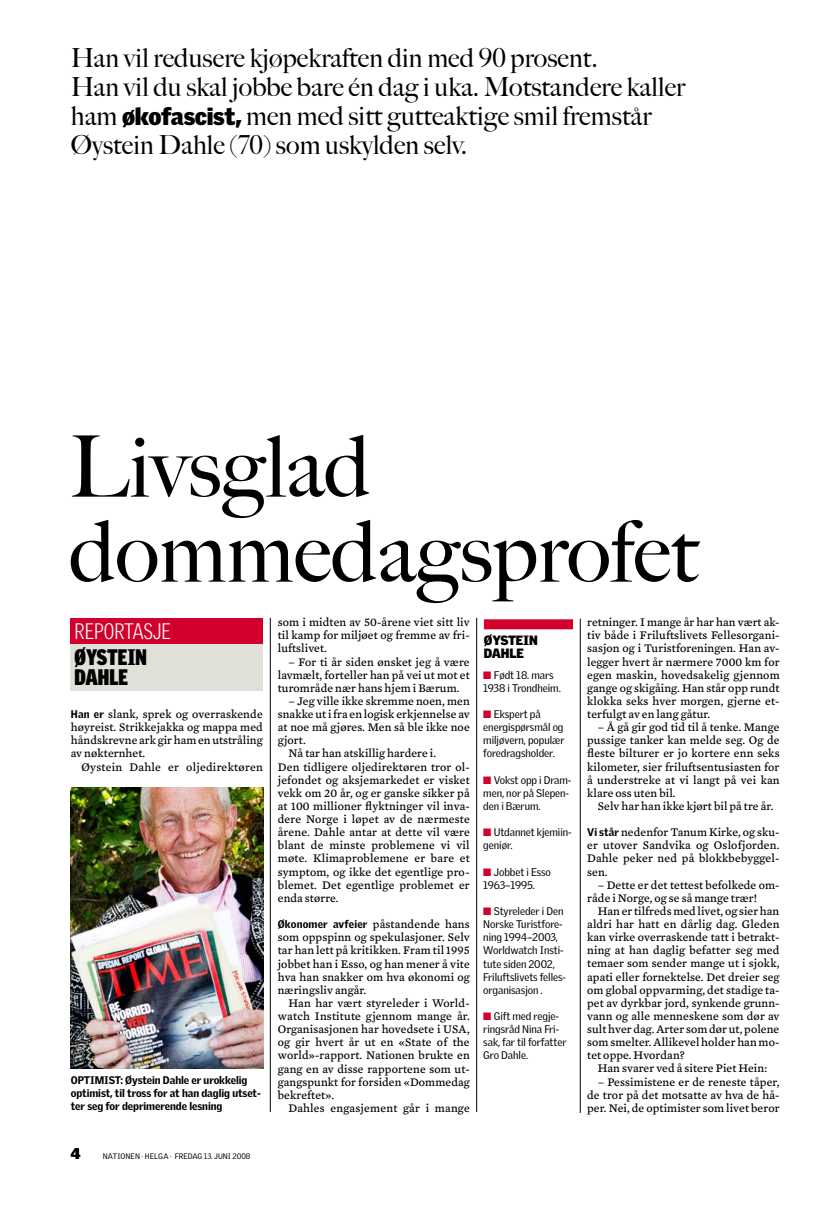
<style>
.page{position:relative;width:815px;height:1205px;background:#fff}
.page>*{position:absolute;margin:0;border:0;box-sizing:border-box;transform-origin:0 0}
.t1{font:85px/85px "Big Caslon Nat";color:#000}
.t2{font:26.25px/28.8px "Big Caslon Nat";letter-spacing:.005em;color:#000}
.t3{font:300 21.88px/25.6px "Griffith Gothic Cond";color:#fff}
.t4{font:900 21.88px "Griffith Gothic Cond";color:#000}
.t5{font:900 13.12px/13.1px "Griffith Gothic";letter-spacing:-.015em;color:#000}
.t6{font:11.88px/13.1px "Mercury Text G4 OC";letter-spacing:.01em;color:#000;text-align:justify}
.t7{font:10.75px/13.1px "Griffith Gothic";letter-spacing:-.005em;color:#000}
.t8{font:900 10.75px/13.1px "Griffith Gothic";letter-spacing:-.005em;color:#000}
.t9{font:900 10.75px "Griffith Gothic";letter-spacing:.02em;color:#000}
.t10{font:7.75px "Griffith Gothic";letter-spacing:-.005em;color:#000}
.s1{font-family:"Griffith Gothic";font-weight:900;font-size:23.75px}
.s2{font-weight:900;color:#000}
.s3{font-family:"Griffith Gothic";font-weight:900;font-size:10.75px}
.s4{font-family:"Mercury Text G4 OC";font-weight:400;font-size:11.88px}
.s5{color:#d1002d}
</style>
<div class="page">
<div style="left:70px;top:618px;width:193px;height:73px;background:#e1e0d8"></div>
<div style="left:70px;top:618px;width:193px;height:26px;background:#d1002d"></div>
<img style="left:70px;top:788px;width:193px;height:280px">
<hr style="left:270px;top:618px;width:1px;height:494px;background:#000">
<hr style="left:476px;top:618px;width:1px;height:494px;background:#000">
<hr style="left:580px;top:619px;width:1px;height:494px;background:#000">
<div style="left:484px;top:619px;width:89px;height:10px;background:#d1002d"></div>
<p class="t2" style="left:71px;top:44px;width:616px">Han vil redusere kjøpekraften din med 90 prosent.<br>Han vil du skal jobbe bare én dag i uka. Motstandere kaller ham <span class="s1">økofascist,</span> men med sitt gutteaktige smil fremstår Øystein Dahle (70) som uskylden selv.</p>
<p class="t1" style="left:69px;top:425px;width:630px">Livsglad dommedagsprofet</p>
<p class="t3" style="left:75px;top:619px;width:98px">REPORTASJE<br><span class="s2">ØYSTEIN</span></p>
<p class="t4" style="left:75px;top:664px;width:55px">DAHLE</p>
<p class="t6" style="left:71px;top:707px;width:193px"><span class="s3">Han er</span> slank, sprek og overraskende</p>
<p class="t6" style="left:71px;top:721px;width:194px">høyreist. Strikkejakka og mappa med</p>
<p class="t6" style="left:71px;top:734px;width:193px">håndskrevne ark gir ham en utstråling</p>
<p class="t6" style="left:71px;top:747px;width:76px">av nøkternhet.</p>
<p class="t6" style="left:81px;top:760px;width:183px">Øystein Dahle er oljedirektøren</p>
<p class="t8" style="left:71px;top:1073px;width:191px">OPTIMIST: Øystein Dahle er urokkelig optimist, til tross for at han daglig utset&shy;ter seg for deprimerende lesning</p>
<p class="t6" style="left:278px;top:616px;width:193px">som i midten av 50-årene viet sitt liv til kamp for miljøet og fremme av fri&shy;luftslivet.</p>
<p class="t6" style="left:278px;top:655px;width:193px;text-indent:11px">– For ti år siden ønsket jeg å være lavmælt, forteller han på vei ut mot et turområde nær hans hjem i Bærum.</p>
<p class="t6" style="left:288px;top:694px;width:183px">– Jeg ville ikke skremme noen, men</p>
<p class="t6" style="left:278px;top:707px;width:193px">snakke ut i fra en logisk erkjennelse av</p>
<p class="t6" style="left:278px;top:721px;width:193px">at noe må gjøres. Men så ble ikke noe</p>
<p class="t6" style="left:278px;top:734px;width:29px">gjort.</p>
<p class="t6" style="left:288px;top:747px;width:149px">Nå tar han atskillig hardere i.</p>
<p class="t6" style="left:278px;top:760px;width:193px">Den tidligere oljedirektøren tror ol-</p>
<p class="t6" style="left:278px;top:773px;width:193px">jefondet og aksjemarkedet er visket</p>
<p class="t6" style="left:278px;top:786px;width:193px">vekk om 20 år, og er ganske sikker på</p>
<p class="t6" style="left:278px;top:799px;width:193px">at 100 millioner flyktninger vil inva-</p>
<p class="t6" style="left:278px;top:812px;width:194px">dere Norge i løpet av de nærmeste</p>
<p class="t6" style="left:278px;top:826px;width:194px">årene. Dahle antar at dette vil være</p>
<p class="t6" style="left:278px;top:839px;width:193px">blant de minste problemene vi vil</p>
<p class="t6" style="left:278px;top:852px;width:194px">møte. Klimaproblemene er bare et</p>
<p class="t6" style="left:278px;top:865px;width:193px">symptom, og ikke det egentlige pro-</p>
<p class="t6" style="left:278px;top:878px;width:193px">blemet. Det egentlige problemet er</p>
<p class="t6" style="left:278px;top:891px;width:62px">enda større.</p>
<p class="t9" style="left:278px;top:918px;width:193px">Økonomer avfeier <span class="s4">påstandende hans</span></p>
<p class="t6" style="left:278px;top:931px;width:194px">som oppspinn og spekulasjoner. Selv</p>
<p class="t6" style="left:278px;top:944px;width:193px">tar han lett på kritikken. Fram til 1995</p>
<p class="t6" style="left:278px;top:957px;width:193px">jobbet han i Esso, og han mener å vite</p>
<p class="t6" style="left:278px;top:970px;width:193px">hva han snakker om hva økonomi og</p>
<p class="t6" style="left:278px;top:983px;width:90px">næringsliv angår.</p>
<p class="t6" style="left:288px;top:996px;width:183px">Han har vært styreleder i World-</p>
<p class="t6" style="left:278px;top:1009px;width:194px">watch Institute gjennom mange år.</p>
<p class="t6" style="left:278px;top:1022px;width:193px">Organisasjonen har hovedsete i USA,</p>
<p class="t6" style="left:278px;top:1036px;width:193px">og gir hvert år ut en «State of the</p>
<p class="t6" style="left:278px;top:1049px;width:194px">world»-rapport. Nationen brukte en</p>
<p class="t6" style="left:278px;top:1062px;width:193px">gang en av disse rapportene som ut-</p>
<p class="t6" style="left:278px;top:1075px;width:193px">gangspunkt for forsiden «Dommedag</p>
<p class="t6" style="left:278px;top:1088px;width:58px">bekreftet».</p>
<p class="t6" style="left:288px;top:1101px;width:183px">Dahles engasjement går i mange</p>
<p class="t5" style="left:484px;top:633px;width:55px">Øystein<br>Dahle</p>
<p class="t7" style="left:483px;top:668px;width:79px"><span class="s5">■</span> Født 18. mars<br>1938 i Trondheim.</p>
<p class="t7" style="left:483px;top:707px;width:83px"><span class="s5">■</span> Ekspert på energispørsmål og miljøvern, populær foredragsholder.</p>
<p class="t7" style="left:483px;top:773px;width:90px"><span class="s5">■</span> Vokst opp i Dram&shy;men, nor på Slepen&shy;den i Bærum.</p>
<p class="t7" style="left:483px;top:825px;width:90px"><span class="s5">■</span> Utdannet kjemiin&shy;geniør.</p>
<p class="t7" style="left:483px;top:865px;width:69px"><span class="s5">■</span> Jobbet i Esso<br>1963–1995.</p>
<p class="t7" style="left:483px;top:904px;width:84px"><span class="s5">■</span> Styreleder i Den<br>Norske Turistfore&shy;ning 1994–2003,<br>Worldwatch Insti&shy;tute siden 2002,<br>Friluftslivets felles&shy;organisasjon .</p>
<p class="t7" style="left:483px;top:1009px;width:85px"><span class="s5">■</span> Gift med regje&shy;ringsråd Nina Fri&shy;sak, far til forfatter<br>Gro Dahle.</p>
<p class="t10" style="left:103px;top:1151px;width:149px">NATIONEN · HELGA · FREDAG 13. JUNI 2008</p>
<p class="t6" style="left:587px;top:616px;width:194px">retninger. I mange år har han vært ak&shy;tiv både i Friluftslivets Fellesorgani&shy;sasjon og i Turistforeningen. Han av&shy;legger hvert år nærmere 7000 km for egen maskin, hovedsakelig gjennom gange og skigåing. Han står opp rundt klokka seks hver morgen, gjerne et&shy;terfulgt av en lang gåtur.</p>
<p class="t6" style="left:598px;top:721px;width:183px">– Å gå gir god tid til å tenke. Mange</p>
<p class="t6" style="left:587px;top:734px;width:194px">pussige tanker kan melde seg. Og de</p>
<p class="t6" style="left:587px;top:747px;width:194px">fleste bilturer er jo kortere enn seks</p>
<p class="t6" style="left:587px;top:760px;width:194px">kilometer, sier friluftsentusiasten for</p>
<p class="t6" style="left:587px;top:773px;width:194px">å understreke at vi langt på vei kan</p>
<p class="t6" style="left:587px;top:786px;width:90px">klare oss uten bil.</p>
<p class="t6" style="left:598px;top:799px;width:177px">Selv har han ikke kjørt bil på tre år.</p>
<p class="t6" style="left:587px;top:826px;width:194px"><span class="s3">Vi står</span> nedenfor Tanum Kirke, og sku&shy;er utover Sandvika og Oslofjorden.<br>Dahle peker ned på blokkbebyggel&shy;sen.</p>
<p class="t6" style="left:598px;top:878px;width:183px">– Dette er det tettest befolkede om-</p>
<p class="t6" style="left:587px;top:891px;width:171px">råde i Norge, og se så mange trær!</p>
<p class="t6" style="left:598px;top:904px;width:183px">Han er tilfreds med livet, og sier han</p>
<p class="t6" style="left:587px;top:917px;width:194px">aldri har hatt en dårlig dag. Gleden</p>
<p class="t6" style="left:587px;top:931px;width:194px">kan virke overraskende tatt i betrakt-</p>
<p class="t6" style="left:587px;top:944px;width:194px">ning at han daglig befatter seg med</p>
<p class="t6" style="left:587px;top:957px;width:194px">temaer som sender mange ut i sjokk,</p>
<p class="t6" style="left:587px;top:970px;width:194px">apati eller fornektelse. Det dreier seg</p>
<p class="t6" style="left:587px;top:983px;width:194px">om global oppvarming, det stadige ta-</p>
<p class="t6" style="left:587px;top:996px;width:194px">pet av dyrkbar jord, synkende grunn-</p>
<p class="t6" style="left:587px;top:1009px;width:194px">vann og alle menneskene som dør av</p>
<p class="t6" style="left:587px;top:1022px;width:194px">sult hver dag. Arter som dør ut, polene</p>
<p class="t6" style="left:587px;top:1036px;width:194px">som smelter. Allikevel holder han mo-</p>
<p class="t6" style="left:587px;top:1049px;width:99px">tet oppe. Hvordan?</p>
<p class="t6" style="left:598px;top:1062px;width:171px">Han svarer ved å sitere Piet Hein:</p>
<p class="t6" style="left:587px;top:1075px;width:194px;text-indent:11px">– Pessimistene er de reneste tåper, de tror på det motsatte av hva de hå&shy;per. Nei, de optimister som livet beror</p>
</div>
